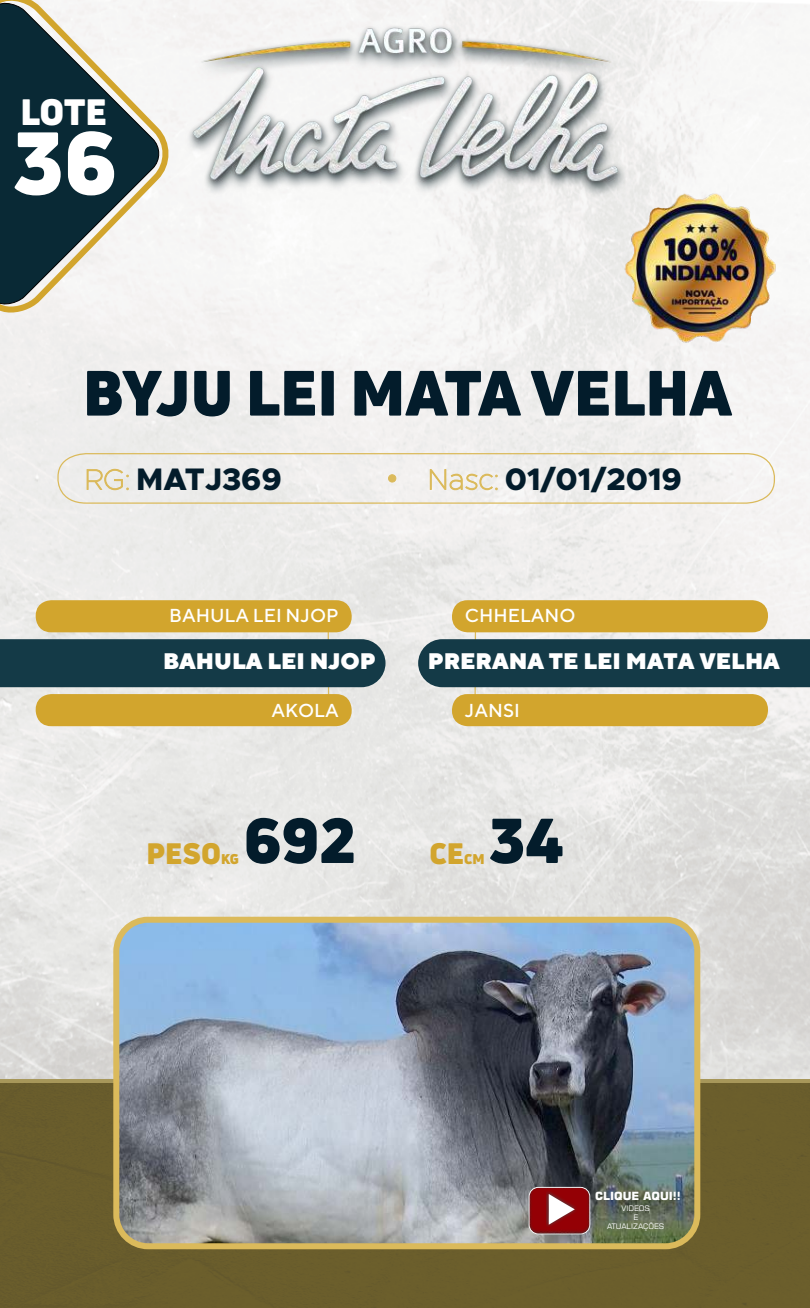
<style>
.page{position:relative;width:810px;height:1308px;background:#fff}
.page>*{position:absolute;margin:0;border:0;box-sizing:border-box;transform-origin:0 0}
.t1{font:86.5px "Uni Neue Trial Black";color:#fff}
.t2{font:62.5px "Uni Neue Trial Black";color:#031c2b}
.t3{font:61.88px "Uni Neue Trial Black";color:#031c2b}
.t4{font:35.88px "Uni Neue Trial Black";color:#fff}
.t5{font:800 31.25px "Metropolis";color:#031c2b}
.t6{font:29px "Uni Neue Trial Black";color:#d2a52d}
.t7{font:900 22.5px "TT Norms";color:#fff}
.t8{font:500 18.75px "TT Norms";color:#fff}
.t9{font:700 11.25px "Square 721 BT";color:#fff}
.t10{font:7.62px/9.2px "Square 721 BT";color:#fff;text-align:center}
.s1{font-weight:100;font-size:28.75px;color:#dbba5b}
.s2{font-size:13.88px}
</style>
<div class="page">
<img style="left:0;top:0;width:809px;height:1079px">
<div style="left:36px;top:600px;width:315px;height:32px;background:#d2a52d;border-radius:16px"></div>
<div style="left:36px;top:694px;width:315px;height:32px;background:#d2a52d;border-radius:16px"></div>
<svg style="left:57px;top:452px;width:718px;height:52px"></svg>
<div style="left:388px;top:474px;width:8px;height:8px;background:#dbba5b;border:1px solid #dbba5b;border-radius:50%"></div>
<svg style="left:0;top:612px;width:385px;height:100px"></svg>
<div style="left:0;top:1083px;width:809px;height:225px;background:#6b5e2c"></div>
<img style="left:116px;top:920px;width:581px;height:326px;border-radius:32px">
<div style="left:113px;top:917px;width:587px;height:332px;border:6px solid #dbba5b;border-radius:32px"></div>
<svg style="left:528px;top:1187px;width:62px;height:47px"></svg>
<img style="left:529px;top:1188px;width:60px;height:45px;border-radius:9px">
<img style="left:546px;top:1191px;width:31px;height:36px">
<svg style="left:548px;top:1194px;width:26px;height:31px"></svg>
<div style="left:0;top:0;width:177px;height:318px;background:#f6f5f5"></div>
<svg style="left:0;top:0;width:162px;height:308px;fill:#092935"></svg>
<img style="left:185px;top:24px;width:442px;height:175px">
<div style="left:452px;top:600px;width:315px;height:32px;background:#d2a52d;border-radius:16px"></div>
<div style="left:452px;top:694px;width:315px;height:32px;background:#d2a52d;border-radius:16px"></div>
<svg style="left:418px;top:612px;width:391px;height:100px"></svg>
<img style="left:619px;top:192px;width:163px;height:157px">
<h3 class="t4" style="left:20px;top:98px;width:88px">LOTE</h3>
<h1 class="t1" style="left:13px;top:129px;width:105px">36</h1>
<h2 class="t2" style="left:83px;top:369px;width:650px">BYJU LEI MATA VELHA</h2>
<h3 class="t5" style="left:85px;top:465px;width:198px"><span class="s1">RG:</span> MATJ369</h3>
<h3 class="t5" style="left:427px;top:465px;width:256px"><span class="s1">Nasc:</span> 01/01/2019</h3>
<p class="t8" style="left:169px;top:604px;width:171px">BAHULA LEI NJOP</p>
<p class="t8" style="left:464px;top:604px;width:112px">CHHELANO</p>
<p class="t7" style="left:163px;top:648px;width:214px">BAHULA LEI NJOP</p>
<p class="t7" style="left:428px;top:648px;width:353px">PRERANA TE LEI MATA VELHA</p>
<p class="t8" style="left:271px;top:699px;width:69px">AKOLA</p>
<p class="t8" style="left:464px;top:699px;width:57px">JANSI</p>
<h3 class="t3" style="left:243px;top:817px;width:114px">692</h3>
<h3 class="t3" style="left:489px;top:817px;width:76px">34</h3>
<p class="t6" style="left:146px;top:842px;width:94px">PESO<span class="s2">KG</span></p>
<p class="t6" style="left:429px;top:842px;width:56px">CE<span class="s2">CM</span></p>
<p class="t9" style="left:595px;top:1191px;width:87px">CLIQUE AQUI!!</p>
<p class="t10" style="left:607px;top:1204px;width:59px">VIDEOS<br>E<br>ATUALIZAÇÕES</p>
</div>
